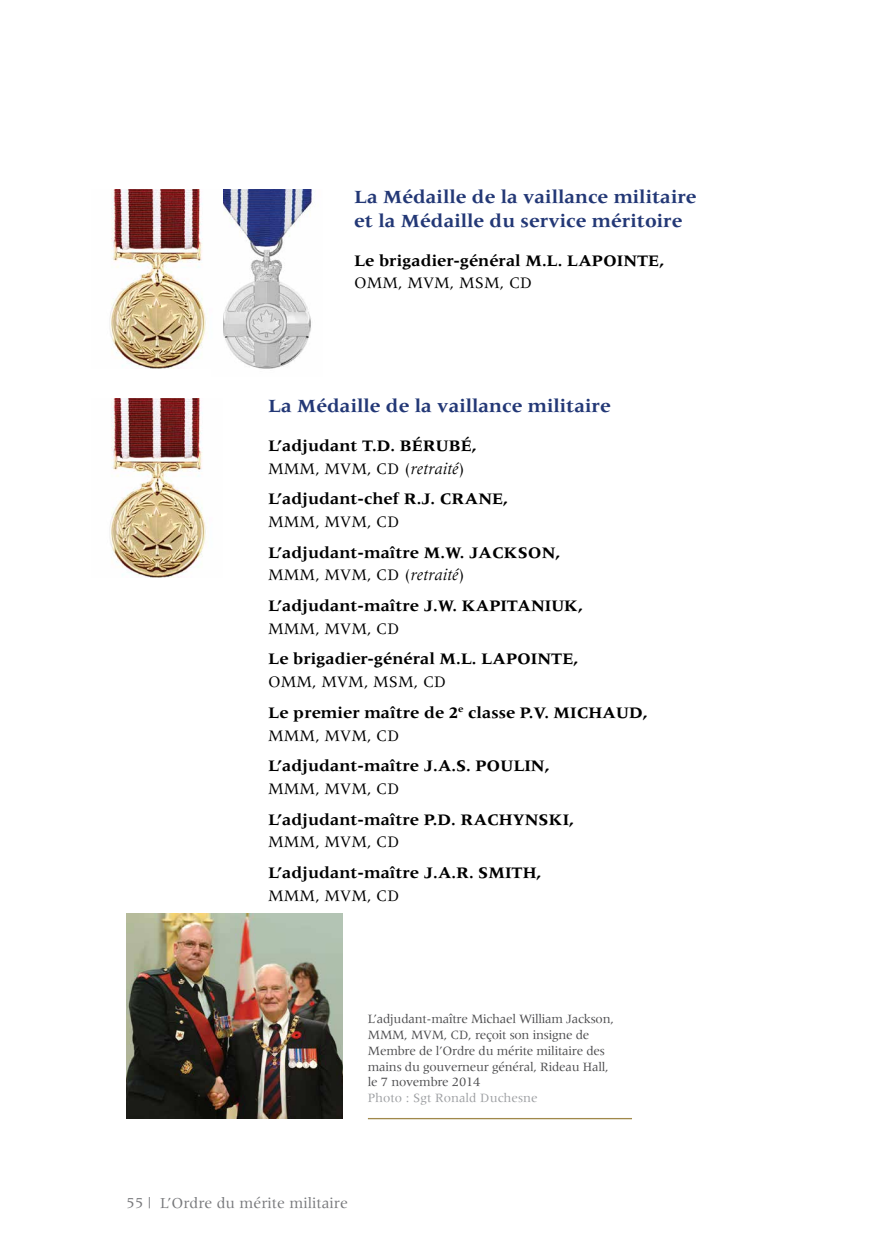
<style>
.page{position:relative;width:882px;height:1260px;background:#fff}
.page>*{position:absolute;margin:0;border:0;box-sizing:border-box;transform-origin:0 0}
._00_Body_Copy{font:700 19.25px/24.5px "Meridien";color:#233876}
._00_Body_Copy-2{font:700 16.62px/22.8px "Meridien";color:#000}
.t1{font:15.75px "Meridien";color:#77787b}
._02_Photo_Captions{font:13.12px/15.8px "Meridien";letter-spacing:-.02em;color:#4d4d4f}
.s1{font-weight:400}
.s2{font-weight:400;font-style:italic}
.s3{color:#9d9fa2}
</style>
<div class="page">
<hr style="left:368px;top:1118px;width:264px;height:1px;background:#a0884a">
<img style="left:126px;top:914px;width:217px;height:204px">
<img style="left:223px;top:189px;width:90px;height:180px">
<img style="left:110px;top:189px;width:96px;height:179px">
<img style="left:110px;top:399px;width:96px;height:179px">
<p class="_00_Body_Copy" style="left:354px;top:184px;width:344px">La Médaille de la vaillance militaire et la Médaille du service méritoire</p>
<p class="_00_Body_Copy-2" style="left:354px;top:249px;width:311px">Le brigadier-général M.L. LAPOINTE,<br><span class="s1">OMM, MVM, MSM, CD</span></p>
<p class="_00_Body_Copy" style="left:268px;top:394px;width:344px">La Médaille de la vaillance militaire</p>
<p class="_00_Body_Copy-2" style="left:268px;top:434px;width:210px">L’adjudant T.D. BÉRUBÉ,<br><span class="s1">MMM, MVM, CD (</span><span class="s2">retraité</span><span class="s1">)</span></p>
<p class="_00_Body_Copy-2" style="left:268px;top:487px;width:241px">L’adjudant-chef R.J. CRANE,<br><span class="s1">MMM, MVM, CD</span></p>
<p class="_00_Body_Copy-2" style="left:268px;top:541px;width:293px">L’adjudant-maître M.W. JACKSON,<br><span class="s1">MMM, MVM, CD (</span><span class="s2">retraité</span><span class="s1">)</span></p>
<p class="_00_Body_Copy-2" style="left:268px;top:594px;width:316px">L’adjudant-maître J.W. KAPITANIUK,<br><span class="s1">MMM, MVM, CD</span></p>
<p class="_00_Body_Copy-2" style="left:268px;top:647px;width:311px">Le brigadier-général M.L. LAPOINTE,<br><span class="s1">OMM, MVM, MSM, CD</span></p>
<p class="_00_Body_Copy-2" style="left:268px;top:701px;width:381px">Le premier maître de 2<sup>e</sup> classe P.V. MICHAUD,<br><span class="s1">MMM, MVM, CD</span></p>
<p class="_00_Body_Copy-2" style="left:268px;top:754px;width:283px">L’adjudant-maître J.A.S. POULIN,<br><span class="s1">MMM, MVM, CD</span></p>
<p class="_00_Body_Copy-2" style="left:268px;top:808px;width:307px">L’adjudant-maître P.D. RACHYNSKI,<br><span class="s1">MMM, MVM, CD</span></p>
<p class="_00_Body_Copy-2" style="left:268px;top:861px;width:274px">L’adjudant-maître J.A.R. SMITH,<br><span class="s1">MMM, MVM, CD</span></p>
<p class="_02_Photo_Captions" style="left:368px;top:1011px;width:248px">L’adjudant-maître Michael William Jackson, MMM, MVM, CD, reçoit son insigne de Membre de l’Ordre du mérite militaire des mains du gouverneur général, Rideau Hall, le 7 novembre 2014<br><span class="s3">Photo : Sgt Ronald Duchesne</span></p>
<p class="t1" style="left:126px;top:1194px;width:223px">55 | L’Ordre du mérite militaire</p>
</div>
